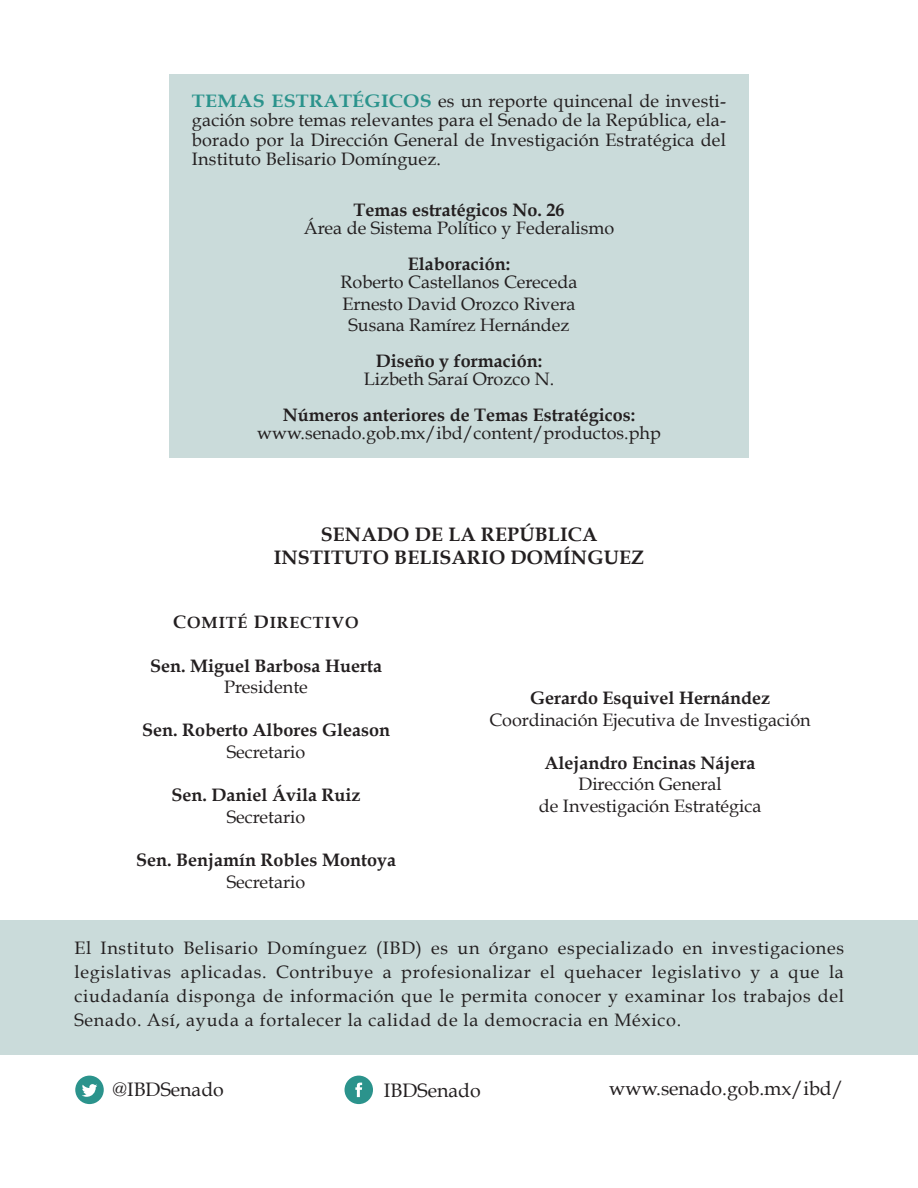
<style>
.page{position:relative;width:918px;height:1188px;background:#fff}
.page>*{position:absolute;margin:0;border:0;box-sizing:border-box;transform-origin:0 0}
.t1{font:700 19.5px "Book Antiqua";letter-spacing:.01em;color:#231f20}
.t2{font:19.5px "Book Antiqua";color:#231f20}
.creditos{font:18px/19.5px "Book Antiqua";color:#231f20;text-align:justify}
.creditos-2{font:700 18px "Book Antiqua";color:#231f20}
.t3{font:16.2px "Book Antiqua Bold SC900";letter-spacing:.055em;color:#231f20}
.s1{font-weight:700;color:#2b938c}
.s2{font-family:"Book Antiqua";font-weight:700;font-size:18px}
.s3{font-size:18px}
</style>
<div class="page">
<div style="left:0;top:920px;width:918px;height:135px;background:#cadbda"></div>
<div style="left:169px;top:74px;width:580px;height:384px;background:#cadbda"></div>
<svg style="left:75px;top:1076px;width:29px;height:28px"></svg>
<svg style="left:345px;top:1076px;width:28px;height:28px"></svg>
<p class="creditos" style="left:192px;top:91px;width:536px"><span class="s1">TEMAS ESTRATÉGICOS</span> es un reporte quincenal de investi&shy;gación sobre temas relevantes para el Senado de la República, ela&shy;borado por la Dirección General de Investigación Estratégica del Instituto Belisario Domínguez.</p>
<p class="creditos-2" style="left:354px;top:200px;width:212px">Temas estratégicos No. 26</p>
<p class="creditos" style="left:304px;top:218px;width:312px">Área de Sistema Político y Federalismo</p>
<p class="creditos-2" style="left:408px;top:254px;width:104px">Elaboración:</p>
<p class="creditos" style="left:341px;top:272px;width:238px">Roberto Castellanos Cereceda</p>
<p class="creditos" style="left:342px;top:294px;width:235px">Ernesto David Orozco Rivera</p>
<p class="creditos" style="left:348px;top:316px;width:223px">Susana Ramírez Hernández</p>
<p class="creditos-2" style="left:376px;top:351px;width:168px">Diseño y formación:</p>
<p class="creditos" style="left:364px;top:370px;width:192px">Lizbeth Saraí Orozco N.</p>
<p class="creditos-2" style="left:283px;top:405px;width:354px">Números anteriores de Temas Estratégicos:</p>
<p class="creditos" style="left:257px;top:424px;width:405px">www.senado.gob.mx/ibd/content/productos.php</p>
<p class="t1" style="left:321px;top:523px;width:278px">SENADO DE LA REPÚBLICA</p>
<p class="t1" style="left:274px;top:546px;width:372px">INSTITUTO BELISARIO DOMÍNGUEZ</p>
<p class="t3" style="left:173px;top:613px;width:187px"><span class="s2">C</span>OMITÉ <span class="s3">D</span>IRECTIVO</p>
<p class="creditos-2" style="left:150px;top:655px;width:233px">Sen. Miguel Barbosa Huerta</p>
<p class="creditos" style="left:224px;top:677px;width:85px">Presidente</p>
<p class="creditos-2" style="left:142px;top:720px;width:249px">Sen. Roberto Albores Gleason</p>
<p class="creditos" style="left:227px;top:742px;width:80px">Secretario</p>
<p class="creditos-2" style="left:172px;top:785px;width:190px">Sen. Daniel Ávila Ruiz</p>
<p class="creditos" style="left:227px;top:807px;width:80px">Secretario</p>
<p class="creditos-2" style="left:136px;top:849px;width:261px">Sen. Benjamín Robles Montoya</p>
<p class="creditos" style="left:227px;top:872px;width:80px">Secretario</p>
<p class="creditos-2" style="left:530px;top:687px;width:241px">Gerardo Esquivel Hernández</p>
<p class="creditos" style="left:490px;top:710px;width:323px">Coordinación Ejecutiva de Investigación</p>
<p class="creditos-2" style="left:545px;top:752px;width:212px">Alejandro Encinas Nájera</p>
<p class="creditos" style="left:578px;top:775px;width:145px">Dirección General</p>
<p class="creditos" style="left:539px;top:796px;width:224px">de Investigación Estratégica</p>
<p class="creditos" style="left:74px;top:936px;width:771px;line-height:24px">El Instituto Belisario Domínguez (IBD) es un órgano especializado en investigaciones legislativas aplicadas. Contribuye a profesionalizar el quehacer legislativo y a que la ciudadanía disponga de información que le permita conocer y examinar los trabajos del Senado. Así, ayuda a fortalecer la calidad de la democracia en México.</p>
<p class="t2" style="left:113px;top:1078px;width:113px">@IBDSenado</p>
<p class="t2" style="left:384px;top:1079px;width:98px">IBDSenado</p>
<p class="t2" style="left:609px;top:1077px;width:236px">www.senado.gob.mx/ibd/</p>
</div>
